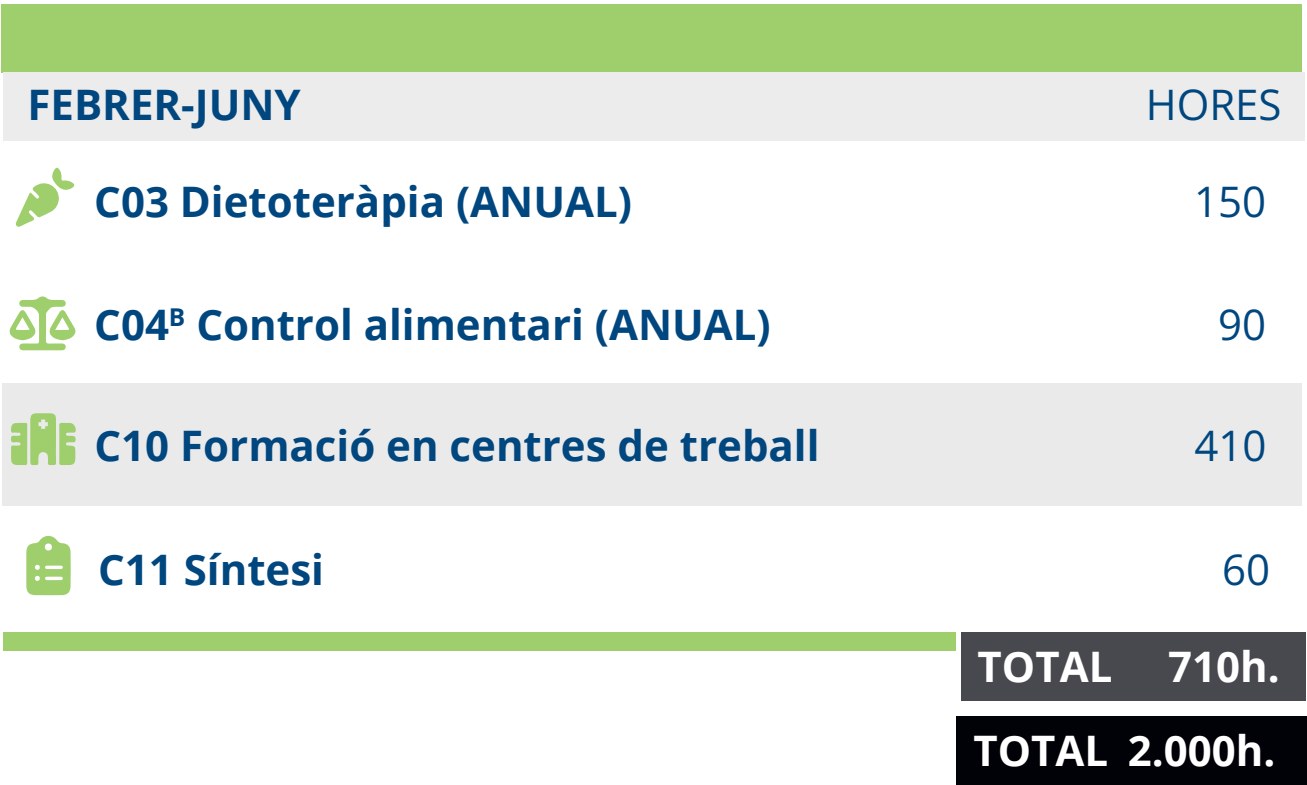
<style>
.page{position:relative;width:1307px;height:785px;background:#fff}
.page>*{position:absolute;margin:0;border:0;box-sizing:border-box;transform-origin:0 0}
.t1{font:700 42px "Open Sans";color:#00467f}
.t2{font:700 42px "Open Sans";color:#fff}
.t3{font:42px "Open Sans";color:#00467f}
</style>
<div class="page">
<div style="left:957px;top:716px;width:350px;height:68px;background:#000208"></div>
<div style="left:2px;top:5px;width:1300px;height:67px;background:#9fcf6c"></div>
<svg style="left:16px;top:167px;width:59px;height:60px"></svg>
<svg style="left:9px;top:296px;width:67px;height:54px"></svg>
<div style="left:3px;top:72px;width:1302px;height:68px;background:#ececec"></div>
<div style="left:961px;top:632px;width:344px;height:67px;background:#47494e"></div>
<svg style="left:26px;top:535px;width:45px;height:60px"></svg>
<div style="left:2px;top:383px;width:1299px;height:122px;background:#eaeaea"></div>
<svg style="left:11px;top:413px;width:65px;height:53px"></svg>
<div style="left:3px;top:632px;width:952px;height:18px;background:#9fcf6c"></div>
<p class="t1" style="left:27px;top:75px;width:275px">FEBRER-JUNY</p>
<p class="t3" style="left:1146px;top:76px;width:137px">HORES</p>
<p class="t1" style="left:94px;top:172px;width:539px">C03 Dietoteràpia (ANUAL)</p>
<p class="t3" style="left:1194px;top:173px;width:74px">150</p>
<p class="t1" style="left:94px;top:294px;width:678px">C04<sup>B</sup> Control alimentari (ANUAL)</p>
<p class="t3" style="left:1218px;top:295px;width:50px">90</p>
<p class="t1" style="left:95px;top:415px;width:726px">C10 Formació en centres de treball</p>
<p class="t3" style="left:1194px;top:416px;width:74px">410</p>
<p class="t1" style="left:98px;top:540px;width:227px">C11 Síntesi</p>
<p class="t3" style="left:1222px;top:540px;width:50px">60</p>
<p class="t2" style="left:978px;top:636px;width:136px">TOTAL</p>
<p class="t2" style="left:1168px;top:636px;width:113px">710h.</p>
<p class="t2" style="left:973px;top:720px;width:304px">TOTAL 2.000h.</p>
</div>
